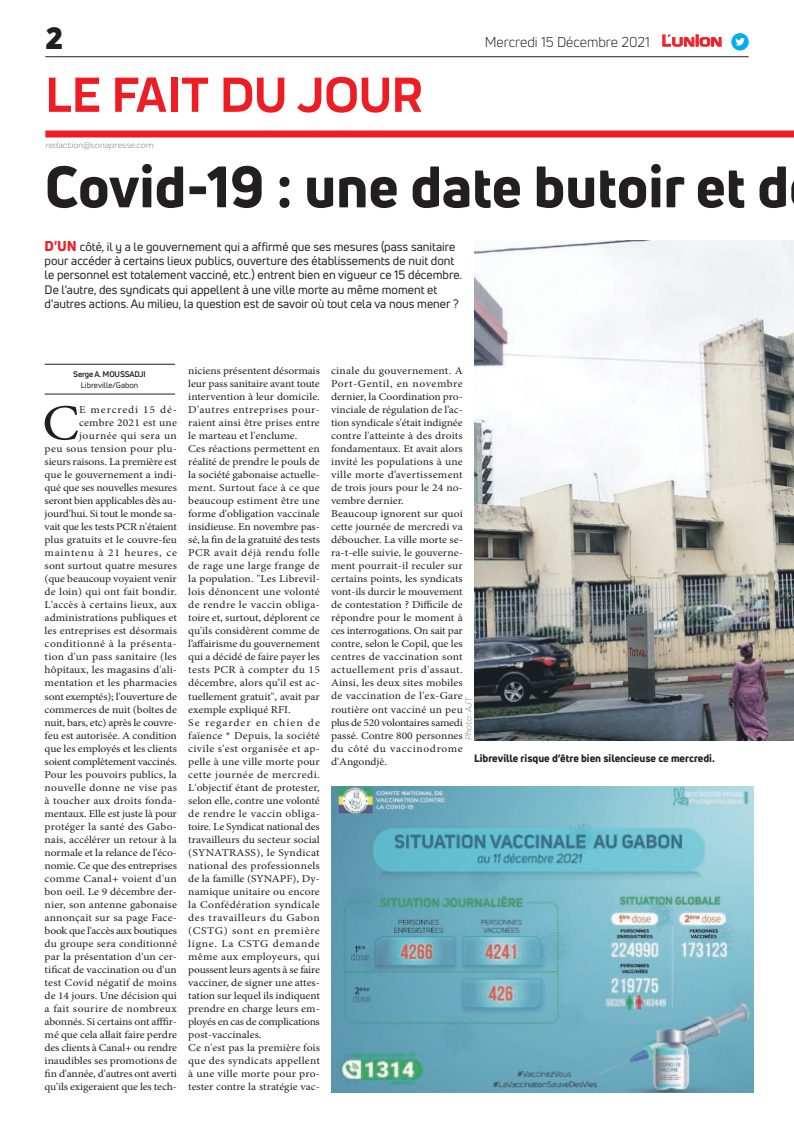
<style>
.page{position:relative;width:794px;height:1129px;background:#fff}
.page>*{position:absolute;margin:0;border:0;box-sizing:border-box;transform-origin:0 0}
.t1{font:800 57px "Uni Neue";color:#231f20}
.t2{font:700 51px "Praktika";color:#ee1d23}
.t3{font:50.5px "Minion Pro";color:#231f20;scale:1.1 1}
.t4{font:900 30px "Uni Neue";color:#231f20}
.t5{font:14px "Uni Neue";color:#231f20}
.t6{font:12px/14.4px "Uni Neue";color:#231f20}
.t7{font:10.5px/13px "Minion Pro";color:#231f20;scale:1.1 1}
.t8{font:800 10.5px "Uni Neue";color:#231f20}
.t9{font:italic 9px "Praktika";color:#818386}
.t10{font:700 8px "Uni Neue";letter-spacing:-.02em;color:#231f20}
.t11{font:8px "Uni Neue";color:#231f20}
.s1{font-family:"Eurostile";font-weight:600;font-size:14.9px;color:#ee1d23}
.s2{font-family:"Eurostile";font-weight:600;font-size:11.4px;color:#ee1d23}
.s3{font-weight:800;font-size:14px;color:#ee1d23}
</style>
<div class="page">
<hr style="left:45px;top:56px;width:703px;height:1px;background:#231f20">
<div style="left:45px;top:130px;width:749px;height:7px;background:#ee1d23"></div>
<img style="left:332px;top:786px;width:421px;height:305px">
<svg style="left:662px;top:34px;width:60px;height:13px"></svg>
<div style="left:731px;top:33px;width:17px;height:18px;background:#00aeef;border-radius:50%"></div>
<svg style="left:735px;top:38px;width:10px;height:8px"></svg>
<hr style="left:45px;top:393px;width:130px;height:1px;background:#231f20">
<hr style="left:45px;top:364px;width:130px;height:1px;background:#231f20">
<img style="left:475px;top:240px;width:319px;height:500px">
<h3 class="t4" style="left:45px;top:17px;width:19px">2</h3>
<h2 class="t2" style="left:45px;top:54px;width:378px">LE FAIT DU JOUR</h2>
<p class="t9" style="left:45px;top:139px;width:110px">redaction@sonapresse.com</p>
<h3 class="t5" style="left:485px;top:33px;width:239px">Mercredi 15 Décembre 2021 <span class="s1">L</span><span class="s2">UNION</span></h3>
<h1 class="t1" style="left:45px;top:148px;width:746px">Covid-19 : une date butoir et d</h1>
<p class="t6" style="left:45px;top:239px;width:419px"><span class="s3">D'UN</span> côté, il y a le gouvernement qui a affirmé que ses mesures (pass sanitaire pour accéder à certains lieux publics, ouverture des établissements de nuit dont le personnel est totalement vacciné, etc.) entrent bien en vigueur ce 15 décembre.<br>De l'autre, des syndicats qui appellent à une ville morte au même moment et d'autres actions. Au milieu, la question est de savoir où tout cela va nous mener ?</p>
<p class="t10" style="left:73px;top:369px;width:74px">Serge A. MOUSSADJI</p>
<p class="t11" style="left:81px;top:380px;width:59px">Libreville/Gabon</p>
<h3 class="t3" style="left:42px;top:389px;width:35px">C</h3>
<p class="t7" style="left:45px;top:403px;width:122px;text-align:right">E mercredi 15 dé&shy;cembre 2021 est une journée qui sera un<br>peu sous tension pour plu&shy;sieurs raisons. La première est que le gouvernement a indi&shy;qué que ses nouvelles mesures seront bien applicables dès au&shy;jourd'hui. Si tout le monde sa&shy;vait que les tests PCR n'étaient plus gratuits et le couvre-feu maintenu à 21 heures, ce sont surtout quatre mesures (que beaucoup voyaient venir de loin) qui ont fait bondir.<br>L'accès à certains lieux, aux administrations publiques et les entreprises est désormais conditionné à la présenta&shy;tion d'un pass sanitaire (les hôpitaux, les magasins d'ali&shy;mentation et les pharmacies sont exemptés); l'ouverture de commerces de nuit (boîtes de nuit, bars, etc) après le couvre&shy;feu est autorisée. A condition que les employés et les clients soient complètement vaccinés.<br>Pour les pouvoirs publics, la nouvelle donne ne vise pas à toucher aux droits fonda&shy;mentaux. Elle est juste là pour protéger la santé des Gabo&shy;nais, accélérer un retour à la normale et la relance de l'éco&shy;nomie. Ce que des entreprises comme Canal+ voient d'un bon oeil. Le 9 décembre der&shy;nier, son antenne gabonaise annonçait sur sa page Face&shy;book que l'accès aux boutiques du groupe sera conditionné par la présentation d'un cer&shy;tificat de vaccination ou d'un test Covid négatif de moins de 14 jours. Une décision qui a fait sourire de nombreux abonnés. Si certains ont afffir&shy;mé que cela allait faire perdre des clients à Canal+ ou rendre inaudibles ses promotions de fin d'année, d'autres ont averti qu'ils exigeraient que les tech-</p>
<p class="t7" style="left:188px;top:364px;width:121px">niciens présentent désormais leur pass sanitaire avant toute intervention à leur domicile.<br>D'autres entreprises pour&shy;raient ainsi être prises entre le marteau et l'enclume.<br>Ces réactions permettent en réalité de prendre le pouls de la société gabonaise actuelle&shy;ment. Surtout face à ce que beaucoup estiment être une forme d'obligation vaccinale insidieuse. En novembre pas&shy;sé, la fin de la gratuité des tests<br>PCR avait déjà rendu folle de rage une large frange de la population. "Les Librevil&shy;lois dénoncent une volonté de rendre le vaccin obliga&shy;toire et, surtout, déplorent ce qu'ils considèrent comme de l’affairisme du gouvernement qui a décidé de faire payer les tests PCR à compter du 15 décembre, alors qu’il est ac&shy;tuellement gratuit", avait par exemple expliqué RFI.<br>Se regarder en chien de faïence * Depuis, la société civile s'est organisée et ap&shy;pelle à une ville morte pour cette journée de mercredi.<br>L'objectif étant de protester, selon elle, contre une volonté de rendre le vaccin obliga&shy;toire. Le Syndicat national des travailleurs du secteur social (SYNATRASS), le Syndicat national des professionnels de la famille (SYNAPF), Dy&shy;namique unitaire ou encore la Confédération syndicale des travailleurs du Gabon (CSTG) sont en première ligne. La CSTG demande même aux employeurs, qui poussent leurs agents à se faire vacciner, de signer une attes&shy;tation sur lequel ils indiquent prendre en charge leurs em&shy;ployés en cas de complications post-vaccinales.<br>Ce n'est pas la première fois que des syndicats appellent à une ville morte pour pro&shy;tester contre la stratégie vac-</p>
<p class="t7" style="left:331px;top:364px;width:121px">cinale du gouvernement. A<br>Port-Gentil, en novembre dernier, la Coordination pro&shy;vinciale de régulation de l’ac&shy;tion syndicale s'était indignée contre l'atteinte à des droits fondamentaux. Et avait alors invité les populations à une ville morte d’avertissement de trois jours pour le 24 no&shy;vembre dernier.<br>Beaucoup ignorent sur quoi cette journée de mercredi va déboucher. La ville morte se&shy;ra-t-elle suivie, le gouverne&shy;ment pourrait-il reculer sur certains points, les syndicats vont-ils durcir le mouvement de contestation ? Difficile de répondre pour le moment à ces interrogations. On sait par contre, selon le Copil, que les centres de vaccination sont actuellement pris d'assaut.<br>Ainsi, les deux sites mobiles de vaccination de l'ex-Gare routière ont vacciné un peu plus de 520 volontaires samedi passé. Contre 800 personnes du côté du vaccinodrome d'Angondjè.</p>
<p class="t9" style="left:462px;top:740px;width:45px;rotate:-90deg">Photo : AJT</p>
<p class="t8" style="left:474px;top:751px;width:242px">Libreville risque d’être bien silencieuse ce mercredi.</p>
</div>
